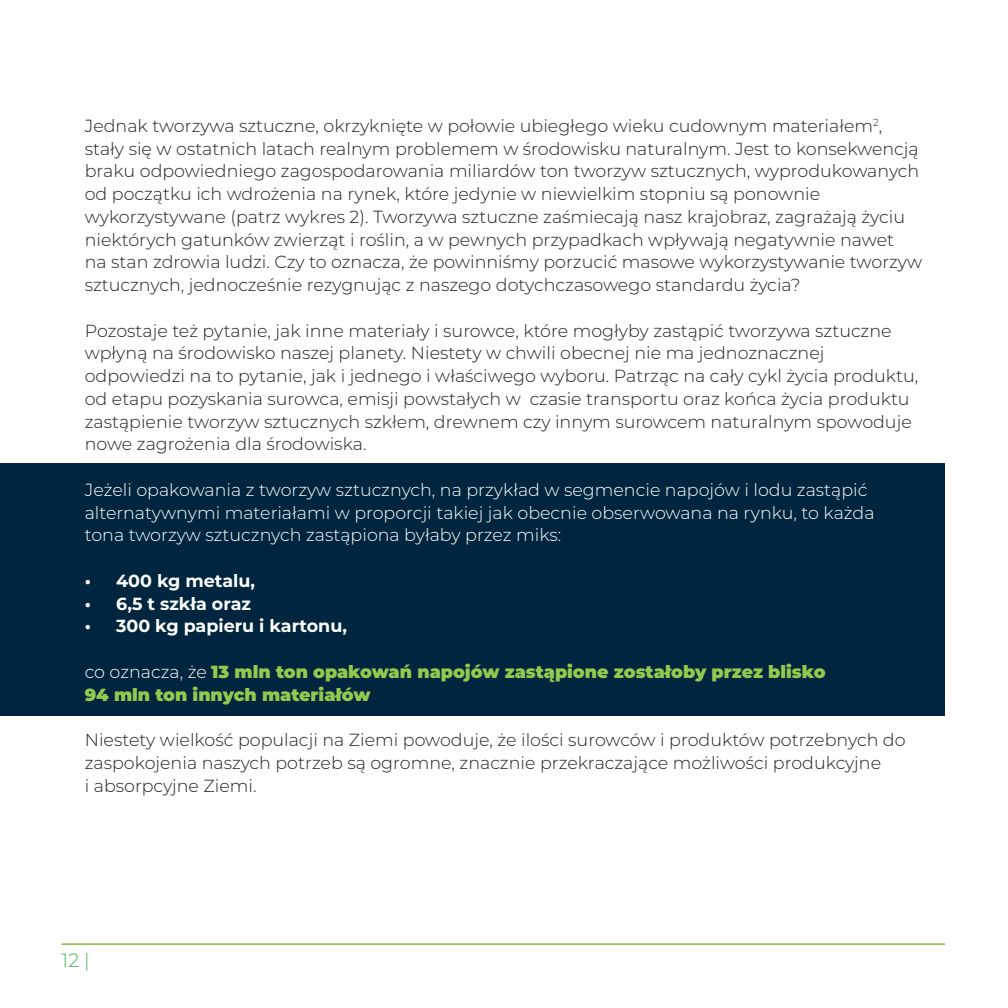
<style>
.page{position:relative;width:1008px;height:1008px;background:#fff}
.page>*{position:absolute;margin:0;border:0;box-sizing:border-box;transform-origin:0 0}
.t1{font:300 19.07px "Montserrat";color:#47b858}
.t2{font:300 17.5px/22.8px "Montserrat";color:#231f20}
.t3{font:300 17.5px/22.8px "Montserrat";color:#fff}
.t4{font:900 17.5px/22.8px "Montserrat";color:#92c94f}
.t5{font:700 17.5px "Montserrat";color:#fff}
.s1{font-weight:300;color:#fff}
.s2{font-weight:300;color:#231f20}
</style>
<div class="page">
<hr style="left:62px;top:943px;width:883px;height:2px;background:#92c94f">
<div style="left:0;top:464px;width:945px;height:252px;background:#00263f"></div>
<p class="t2" style="left:85px;top:114px;width:839px">Jednak tworzywa sztuczne, okrzyknięte w połowie ubiegłego wieku cudownym materiałem<sup>2</sup>, stały się w ostatnich latach realnym problemem w środowisku naturalnym. Jest to konsekwencją braku odpowiedniego zagospodarowania miliardów ton tworzyw sztucznych, wyprodukowanych od początku ich wdrożenia na rynek, które jedynie w niewielkim stopniu są ponownie wykorzystywane (patrz wykres 2). Tworzywa sztuczne zaśmiecają nasz krajobraz, zagrażają życiu niektórych gatunków zwierząt i roślin, a w pewnych przypadkach wpływają negatywnie nawet<br>na stan zdrowia ludzi. Czy to oznacza, że powinniśmy porzucić masowe wykorzystywanie tworzyw sztucznych, jednocześnie rezygnując z naszego dotychczasowego standardu życia?</p>
<p class="t2" style="left:85px;top:319px;width:835px">Pozostaje też pytanie, jak inne materiały i surowce, które mogłyby zastąpić tworzywa sztuczne wpłyną na środowisko naszej planety. Niestety w chwili obecnej nie ma jednoznacznej odpowiedzi na to pytanie, jak i jednego i właściwego wyboru. Patrząc na cały cykl życia produktu, od etapu pozyskania surowca, emisji powstałych w czasie transportu oraz końca życia produktu zastąpienie tworzyw sztucznych szkłem, drewnem czy innym surowcem naturalnym spowoduje nowe zagrożenia dla środowiska.</p>
<p class="t3" style="left:85px;top:478px;width:791px">Jeżeli opakowania z tworzyw sztucznych, na przykład w segmencie napojów i lodu zastąpić alternatywnymi materiałami w proporcji takiej jak obecnie obserwowana na rynku, to każda tona tworzyw sztucznych zastąpiona byłaby przez miks:</p>
<p class="t5" style="left:85px;top:568px;width:172px">• 400 kg metalu,</p>
<p class="t5" style="left:85px;top:591px;width:168px">• 6,5 t szkła oraz</p>
<p class="t5" style="left:85px;top:614px;width:264px">• 300 kg papieru i kartonu,</p>
<p class="t4" style="left:85px;top:659px;width:743px"><span class="s1">co oznacza, że</span> 13 mln ton opakowań napojów zastąpione zostałoby przez blisko<br>94 mln ton innych materiałów<sup>3</sup><span class="s2">.</span></p>
<p class="t2" style="left:85px;top:728px;width:822px">Niestety wielkość populacji na Ziemi powoduje, że ilości surowców i produktów potrzebnych do zaspokojenia naszych potrzeb są ogromne, znacznie przekraczające możliwości produkcyjne<br>i absorpcyjne Ziemi.</p>
<p class="t1" style="left:62px;top:947px;width:29px">12 |</p>
</div>
